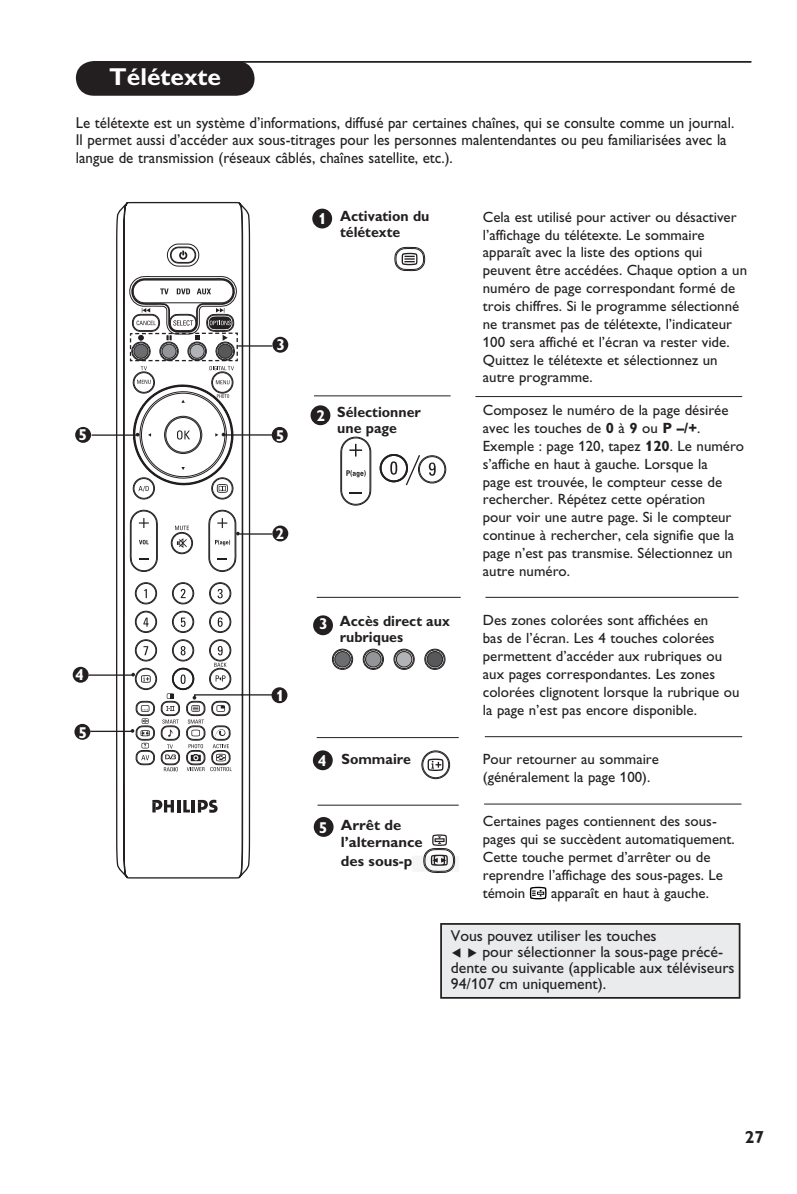
<style>
.page{position:relative;width:797px;height:1194px;background:#fff}
.page>*{position:absolute;margin:0;border:0;box-sizing:border-box;transform-origin:0 0}
.t1{font:700 24.5px "Gill Alt One";color:#fff}
.t2{font:700 17.5px "Gill Alt One";color:#231f20}
.t3{font:15.75px/17.5px "Gill Alt One";color:#231f20;scale:.95 1}
.t4{font:15.75px/15.8px "Gill Alt One";color:#231f20}
.t5{font:700 15.75px "Gill Alt One";color:#fff}
.t6{font:14.88px/17.8px "Gill Alt One";color:#231f20}
.t7{font:700 14.88px/15.8px "Gill Alt One";color:#231f20;scale:.95 1}
.t8{font:700 14.88px/18.4px "Gill Alt One";color:#231f20}
.s1{font-size:15.75px;color:#fff}
.s2{font-family:"Arial";font-weight:400;font-size:15.75px}
.s3{font-weight:700}
.s4{font-family:"Philips DFU"}
</style>
<div class="page">
<svg style="left:75px;top:61px;width:180px;height:35px;background:#2e2b2c"></svg>
<hr style="left:96px;top:61px;width:655px;height:2px;background:#231f20">
<hr style="left:475px;top:396px;width:267px;height:1px;background:#231f20">
<hr style="left:314px;top:395px;width:136px;height:1px;background:#231f20">
<hr style="left:317px;top:597px;width:143px;height:1px;background:#231f20">
<hr style="left:485px;top:597px;width:253px;height:1px;background:#231f20">
<hr style="left:317px;top:737px;width:142px;height:1px;background:#231f20">
<hr style="left:485px;top:736px;width:257px;height:1px;background:#231f20">
<hr style="left:317px;top:804px;width:142px;height:1px;background:#231f20">
<div style="left:312px;top:209px;width:20px;height:19px;background:#231f20;border-radius:50%"></div>
<div style="left:310px;top:405px;width:20px;height:20px;background:#231f20;border-radius:50%"></div>
<div style="left:313px;top:615px;width:20px;height:20px;background:#231f20;border-radius:50%"></div>
<div style="left:313px;top:750px;width:20px;height:20px;background:#231f20;border-radius:50%"></div>
<div style="left:314px;top:817px;width:19px;height:19px;background:#231f20;border-radius:50%"></div>
<div style="left:412px;top:855px;width:47px;height:16px;background:#f5f5f6;border-radius:2px"></div>
<svg style="left:394px;top:247px;width:31px;height:24px"></svg>
<div style="left:418px;top:455px;width:28px;height:28px;border:1px solid #231f20;border-radius:50%"></div>
<div style="left:419px;top:456px;width:26px;height:26px;border:1px solid #231f20;border-radius:50%"></div>
<svg style="left:429px;top:462px;width:7px;height:14px"></svg>
<svg style="left:380px;top:454px;width:41px;height:32px"></svg>
<svg style="left:340px;top:436px;width:31px;height:70px"></svg>
<svg style="left:331px;top:648px;width:23px;height:22px"></svg>
<svg style="left:363px;top:648px;width:21px;height:22px"></svg>
<div style="left:363px;top:649px;width:20px;height:20px;border:1px solid #231f20;border-radius:50%"></div>
<svg style="left:424px;top:648px;width:22px;height:22px"></svg>
<svg style="left:393px;top:648px;width:21px;height:22px"></svg>
<div style="left:394px;top:649px;width:20px;height:20px;border:1px solid #231f20;border-radius:50%"></div>
<div style="left:365px;top:651px;width:16px;height:16px;background:#939598;border-radius:50%"></div>
<div style="left:365px;top:651px;width:16px;height:16px;border:1px solid #231f20;border-radius:50%"></div>
<div style="left:335px;top:651px;width:15px;height:16px;background:#6c6d70;border-radius:50%"></div>
<div style="left:335px;top:651px;width:15px;height:16px;border:1px solid #231f20;border-radius:50%"></div>
<div style="left:396px;top:651px;width:16px;height:16px;background:#b2b3b7;border-radius:50%"></div>
<div style="left:396px;top:651px;width:16px;height:16px;border:1px solid #231f20;border-radius:50%"></div>
<div style="left:427px;top:651px;width:15px;height:16px;background:#57585a;border-radius:50%"></div>
<div style="left:427px;top:651px;width:15px;height:16px;border:1px solid #231f20;border-radius:50%"></div>
<svg style="left:423px;top:834px;width:32px;height:39px"></svg>
<div style="left:421px;top:750px;width:29px;height:29px;border:1px solid #231f20;border-radius:50%"></div>
<div style="left:422px;top:751px;width:27px;height:27px;border:1px solid #231f20;border-radius:50%"></div>
<svg style="left:427px;top:758px;width:16px;height:13px"></svg>
<hr style="left:484px;top:803px;width:257px;height:1px;background:#231f20">
<svg style="left:530px;top:886px;width:16px;height:13px"></svg>
<div style="left:272px;top:525px;width:16px;height:16px;background:#231f20;border-radius:50%"></div>
<div style="left:74px;top:724px;width:16px;height:15px;background:#231f20;border-radius:50%"></div>
<div style="left:271px;top:687px;width:16px;height:16px;background:#231f20;border-radius:50%"></div>
<div style="left:272px;top:427px;width:16px;height:16px;background:#231f20;border-radius:50%"></div>
<div style="left:75px;top:427px;width:16px;height:16px;background:#231f20;border-radius:50%"></div>
<div style="left:272px;top:337px;width:16px;height:16px;background:#231f20;border-radius:50%"></div>
<div style="left:73px;top:667px;width:16px;height:15px;background:#231f20;border-radius:50%"></div>
<hr style="left:88px;top:674px;width:44px;height:1px;background:#231f20">
<svg style="left:90px;top:201px;width:183px;height:678px"></svg>
<svg style="left:152px;top:802px;width:4px;height:10px"></svg>
<div style="left:441px;top:923px;width:298px;height:74px;background:#eaebec"></div>
<div style="left:440px;top:923px;width:300px;height:75px;border:2px solid #231f20"></div>
<h1 class="t1" style="left:109px;top:68px;width:113px">Télétexte</h1>
<p class="t3" style="left:76px;top:115px;width:694px">Le télétexte est un système d’informations, diffusé par certaines chaînes, qui se consulte comme un journal.<br>Il permet aussi d’accéder aux sous-titrages pour les personnes malentendantes ou peu familiarisées avec la langue de transmission (réseaux câblés, chaînes satellite, etc.).</p>
<p class="t5" style="left:276px;top:339px;width:10px">3</p>
<p class="t5" style="left:79px;top:429px;width:10px">5</p>
<p class="t5" style="left:276px;top:430px;width:10px">5</p>
<p class="t5" style="left:75px;top:669px;width:10px">4</p>
<p class="t5" style="left:79px;top:727px;width:10px">5</p>
<p class="t5" style="left:275px;top:528px;width:10px">2</p>
<p class="t5" style="left:276px;top:690px;width:10px">1</p>
<p class="t5" style="left:318px;top:213px;width:10px">1</p>
<p class="t7" style="left:340px;top:209px;width:96px">Activation du télétexte</p>
<p class="t5" style="left:316px;top:410px;width:10px">2</p>
<p class="t7" style="left:337px;top:405px;width:90px">Sélectionner une page</p>
<p class="t5" style="left:319px;top:618px;width:10px">3</p>
<p class="t7" style="left:340px;top:615px;width:117px">Accès direct aux rubriques</p>
<p class="t7" style="left:318px;top:752px;width:99px"><span class="s1">4</span> Sommaire</p>
<p class="t8" style="left:341px;top:816px;width:105px;text-indent:-22px"><span class="s1">5</span> Arrêt de l’alternance des sous-page<span class="s2">s</span></p>
<p class="t6" style="left:483px;top:209px;width:266px">Cela est utilisé pour activer ou désactiver l’affichage du télétexte. Le sommaire apparaît avec la liste des options qui peuvent être accédées. Chaque option a un numéro de page correspondant formé de trois chiffres. Si le programme sélectionné ne transmet pas de télétexte, l’indicateur 100 sera affiché et l’écran va rester vide.<br>Quittez le télétexte et sélectionnez un autre programme.</p>
<p class="t6" style="left:483px;top:403px;width:263px">Composez le numéro de la page désirée avec les touches de <span class="s3">0</span> à <span class="s3">9</span> ou <span class="s3">P –/+</span>.<br>Exemple : page 120, tapez <span class="s3">120</span>. Le numéro s’affiche en haut à gauche. Lorsque la<br>page est trouvée, le compteur cesse de rechercher. Répétez cette opération<br>pour voir une autre page. Si le compteur continue à rechercher, cela signifie que la page n’est pas transmise. Sélectionnez un autre numéro.</p>
<p class="t6" style="left:483px;top:613px;width:258px">Des zones colorées sont affichées en<br>bas de l’écran. Les 4 touches colorées permettent d’accéder aux rubriques ou aux pages correspondantes. Les zones colorées clignotent lorsque la rubrique ou la page n’est pas encore disponible.</p>
<p class="t6" style="left:483px;top:751px;width:178px">Pour retourner au sommaire (généralement la page 100).</p>
<p class="t6" style="left:483px;top:814px;width:253px">Certaines pages contiennent des sous&shy;pages qui se succèdent automatiquement.<br>Cette touche permet d’arrêter ou de reprendre l’affichage des sous-pages. Le témoin</p>
<p class="t6" style="left:551px;top:885px;width:159px">apparaît en haut à gauche.</p>
<p class="t4" style="left:451px;top:930px;width:285px">Vous pouvez utiliser les touches<br><span class="s4">Í Æ</span> pour sélectionner la sous-page précé&shy;dente ou suivante (applicable aux téléviseurs 94/107 cm uniquement).</p>
<p class="t2" style="left:745px;top:1130px;width:21px">27</p>
</div>
